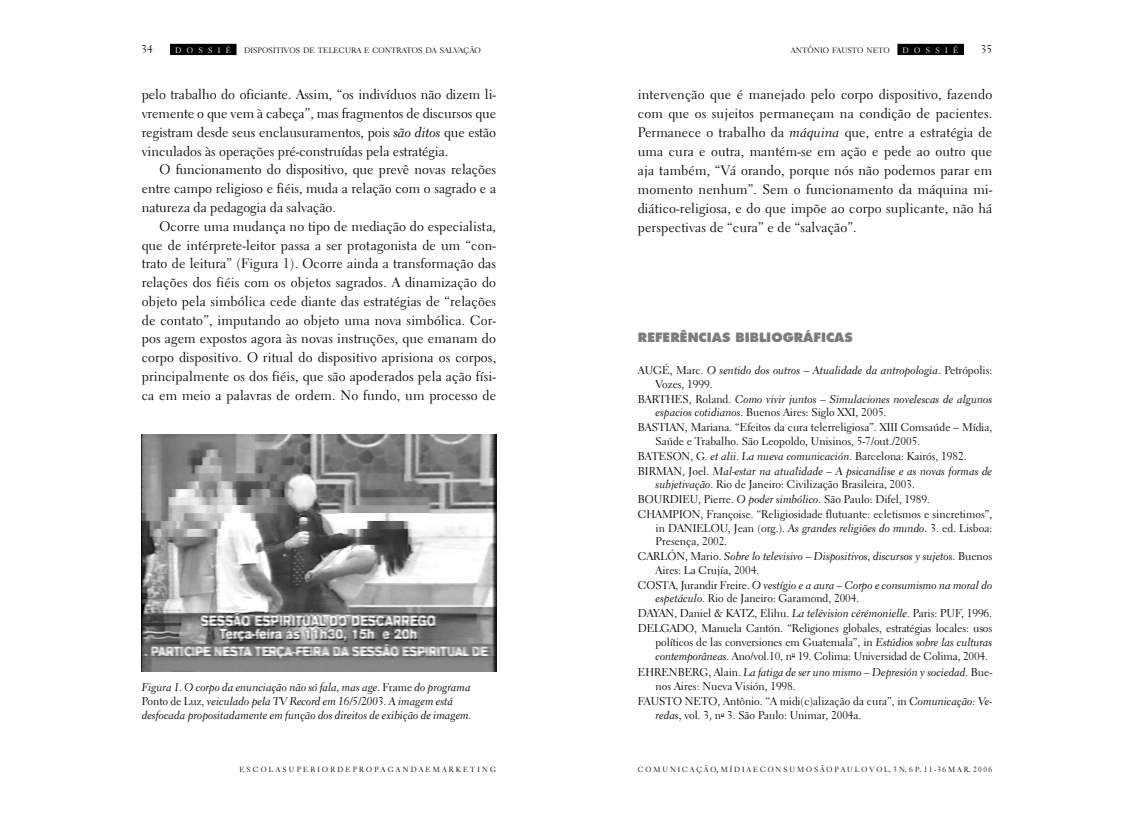
<style>
.page{position:relative;width:1134px;height:815px;background:#fff}
.page>*{position:absolute;margin:0;border:0;box-sizing:border-box;transform-origin:0 0}
.texto{font:13.75px/18.8px "Electra LH";color:#000;text-align:justify}
.titulo_2_cinza{font:800 12.5px "Futura";color:#7c7c7c}
.biblio{font:11.25px/13.4px "Electra LH";color:#000}
.biblio-2{font:11.25px/13.4px "Electra LH Cursive";color:#000}
.legenda_foto{font:11.25px/13.8px "Electra LH Cursive";color:#000}
.t1{font:7.88px "Electra LH";letter-spacing:.015em;color:#000}
.t2{font:7.88px "Electra LH";letter-spacing:.68em;color:#fff}
.t3{font:7.38px "Electra LH";letter-spacing:.265em;color:#000}
.t4{font:7.38px "Electra LH";letter-spacing:.285em;color:#000}
.s1{font-family:"Electra LH Cursive"}
.s2{font-family:"Electra LH"}
.s3{font-size:10.62px}
.s4{font-size:7.5px}
</style>
<div class="page">
<div style="left:171px;top:44px;width:65px;height:10px;background:#000"></div>
<div style="left:170px;top:44px;width:67px;height:11px;border:1px solid #000"></div>
<div style="left:898px;top:44px;width:65px;height:10px;background:#000"></div>
<div style="left:897px;top:44px;width:67px;height:11px;border:1px solid #000"></div>
<img style="left:142px;top:435px;width:354px;height:236px">
<p class="biblio" style="left:142px;top:42px;width:13px">34</p>
<p class="t1" style="left:244px;top:45px;width:238px">DISPOSITIVOS DE TELECURA E CONTRATOS DA SALVAÇÃO</p>
<p class="biblio" style="left:981px;top:42px;width:13px">35</p>
<p class="t1" style="left:791px;top:45px;width:100px">ANTÔNIO FAUSTO NETO</p>
<p class="t2" style="left:902px;top:46px;width:58px">DOSSIÊ</p>
<p class="t2" style="left:175px;top:46px;width:58px">DOSSIÊ</p>
<p class="texto" style="left:142px;top:85px;width:356px">pelo trabalho do oficiante. Assim, “os indivíduos não dizem li&shy;vremente o que vem à cabeça”, mas fragmentos de discursos que registram desde seus enclausuramentos, pois <span class="s1">são ditos</span> que estão vinculados às operações pré-construídas pela estratégia.</p>
<p class="texto" style="left:142px;top:160px;width:356px;text-indent:18px">O funcionamento do dispositivo, que prevê novas relações entre campo religioso e fiéis, muda a relação com o sagrado e a natureza da pedagogia da salvação.</p>
<p class="texto" style="left:142px;top:217px;width:356px;text-indent:18px">Ocorre uma mudança no tipo de mediação do especialista, que de intérprete-leitor passa a ser protagonista de um “con&shy;trato de leitura” (Figura 1). Ocorre ainda a transformação das relações dos fiéis com os objetos sagrados. A dinamização do objeto pela simbólica cede diante das estratégias de “relações de contato”, imputando ao objeto uma nova simbólica. Cor&shy;pos agem expostos agora às novas instruções, que emanam do corpo dispositivo. O ritual do dispositivo aprisiona os corpos, principalmente os dos fiéis, que são apoderados pela ação físi&shy;ca em meio a palavras de ordem. No fundo, um processo de</p>
<p class="legenda_foto" style="left:142px;top:681px;width:331px">Figura 1. O corpo da enunciação não só fala, mas age. <span class="s2">Frame</span> do programa<br><span class="s2">Ponto de Luz</span>, veiculado pela TV Record em 16/5/2003. A imagem está desfocada propositadamente em função dos direitos de exibição de imagem.</p>
<p class="t4" style="left:239px;top:765px;width:258px">ESCOLASUPERIORDEPROPAGANDAEMARKETING</p>
<p class="texto" style="left:638px;top:85px;width:356px">intervenção que é manejado pelo corpo dispositivo, fazendo com que os sujeitos permaneçam na condição de pacientes.<br>Permanece o trabalho da <span class="s1">máquina</span> que, entre a estratégia de uma cura e outra, mantém-se em ação e pede ao outro que aja também, “Vá orando, porque nós não podemos parar em momento nenhum”. Sem o funcionamento da máquina mi&shy;diático-religiosa, e do que impõe ao corpo suplicante, não há perspectivas de “cura” e de “salvação”.</p>
<p class="titulo_2_cinza" style="left:638px;top:329px;width:216px">REFERÊNCIAS BIBLIOGRÁFICAS</p>
<p class="biblio-2" style="left:656px;top:364px;width:338px;text-indent:-18px"><span class="s2">AUGÉ, Marc.</span> O sentido dos outros – Atualidade da antropologia<span class="s2">. Petrópolis:<br>Vozes, 1999.</span></p>
<p class="biblio-2" style="left:656px;top:392px;width:338px;text-indent:-18px"><span class="s2">BARTHES, Roland.</span> Como vivir juntos – Simulaciones novelescas de algunos espacios cotidianos<span class="s2">. Buenos Aires: Siglo XXI, 2005.</span></p>
<p class="biblio" style="left:656px;top:421px;width:338px;text-indent:-18px">BASTIAN, Mariana. “Efeitos da cura telerreligiosa”. XIII Comsaúde – Mídia,<br>Saúde e Trabalho. São Leopoldo, Unisinos, 5-7/out./2005.</p>
<p class="biblio" style="left:638px;top:449px;width:330px">BATESON, G. <span class="s1">et alii</span>. <span class="s1">La nueva comunicación</span>. Barcelona: Kairós, 1982.</p>
<p class="biblio-2" style="left:656px;top:464px;width:338px;text-indent:-18px"><span class="s2">BIRMAN, Joel.</span> Mal-estar na atualidade – A psicanálise e as novas formas de subjetivação<span class="s2">. Rio de Janeiro: Civilização Brasileira, 2003.</span></p>
<p class="biblio" style="left:638px;top:493px;width:294px">BOURDIEU, Pierre. <span class="s1">O poder simbólico</span>. São Paulo: Difel, 1989.</p>
<p class="biblio" style="left:656px;top:508px;width:338px;text-align:justify;text-indent:-18px">CHAMPION, Françoise. “Religiosidade flutuante: ecletismos e sincretimos”, in DANIELOU, Jean (org.). <span class="s1">As grandes religiões do mundo</span>. 3. ed. Lisboa:<br>Presença, 2002.</p>
<p class="biblio-2" style="left:656px;top:550px;width:338px;text-indent:-18px"><span class="s2">CARLÓN, Mario.</span> Sobre lo televisivo – Dispositivos, discursos y sujetos<span class="s2">. Buenos<br>Aires: La Crujía, 2004.</span></p>
<p class="biblio-2" style="left:656px;top:578px;width:338px;text-indent:-18px"><span class="s2">COSTA, Jurandir Freire.</span> O vestígio e a aura – Corpo e consumismo na moral do espetáculo<span class="s2">. Rio de Janeiro: Garamond, 2004.</span></p>
<p class="biblio" style="left:638px;top:607px;width:356px">DAYAN, Daniel &amp; KATZ, Elihu. <span class="s1">La telévision cérémonielle</span>. Paris: PUF, 1996.</p>
<p class="biblio" style="left:656px;top:622px;width:338px;text-align:justify;text-indent:-18px">DELGADO, Manuela Cantón. “Religiones globales, estratégias locales: usos políticos de las conversiones em Guatemala”, in <span class="s1">Estúdios sobre las culturas contemporâneas</span>. Ano/vol.10, n<sup>o</sup> 19. Colima: Universidad de Colima, 2004.</p>
<p class="biblio" style="left:656px;top:665px;width:338px;line-height:14px;text-indent:-18px">EHRENBERG, Alain. <span class="s1">La fatiga de ser uno mismo – Depresión y sociedad</span>. Bue&shy;nos Aires: Nueva Visión, 1998.</p>
<p class="biblio" style="left:656px;top:694px;width:338px;line-height:14px;text-indent:-18px">FAUSTO NETO, Antônio. “A midi(c)alização da cura”, in <span class="s1">Comunicação: Ve&shy;redas</span>, vol. 3, n<sup>o</sup> 3. São Paulo: Unimar, 2004a.</p>
<p class="t3" style="left:638px;top:765px;width:356px">COMUNICAÇÃO<span class="s3">,</span> MÍDIAECONSUMOSÃOPAULOVOL<span class="s3">.</span> <span class="s4">3</span>N<span class="s3">.</span> <span class="s4">6</span>P<span class="s3">.</span> <span class="s4">1 1 - 36</span>MAR<span class="s3">.</span> <span class="s4">2 0 0 6</span></p>
</div>
